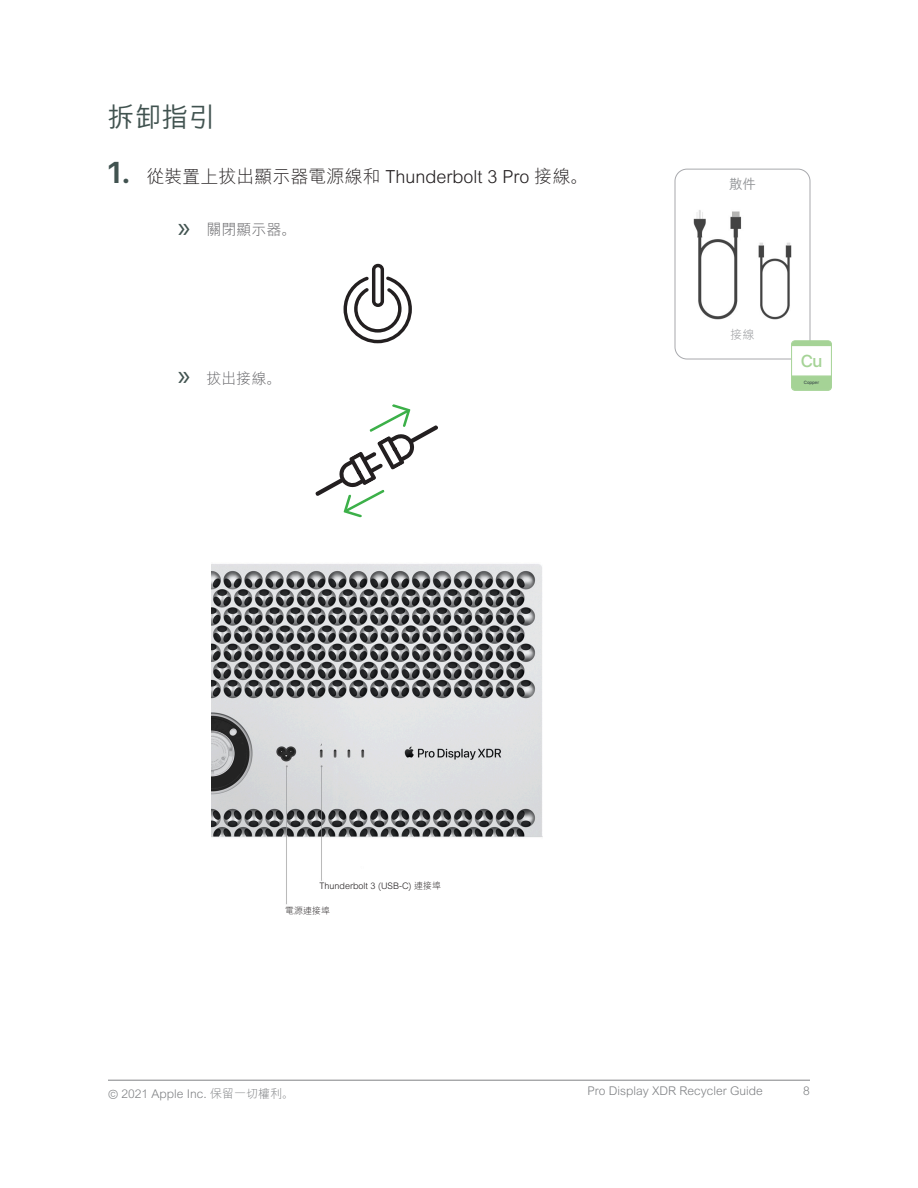
<style>
.page{position:relative;width:918px;height:1188px;background:#fff}
.page>*{position:absolute;margin:0;border:0;box-sizing:border-box;transform-origin:0 0}
.Heading_1{font:500 27px "M Hei HK";color:#415350}
.t1{font:300 18px "M Hei HK";color:#231f20}
.t2{font:500 17.25px "SF Hello";color:#a5d396}
.t3{font:300 15px "M Hei HK";color:#636366}
.Heading_3{font:500 13.5px "M Hei HK";color:#939598}
.t4{font:300 12px "M Hei HK";color:#808285}
.Fraction_description{font:300 12px "M Hei HK";color:#939598}
.t5{font:300 9px "M Hei HK";color:#231f20}
.t6{font:500 4.65px "SF Hello";letter-spacing:-.02em;color:#41524f}
.s1{font-family:"SF Hello";font-weight:600;font-size:30px;color:#415350}
.s2{font-family:"Myriad Pro";font-weight:400;font-size:30px;color:#415350}
.s3{font-family:"SF Hello"}
</style>
<div class="page">
<hr style="left:108px;top:1080px;width:702px;height:1px;background:#808285">
<svg style="left:344px;top:264px;width:68px;height:79px"></svg>
<img style="left:211px;top:564px;width:332px;height:341px">
<div style="left:675px;top:169px;width:135px;height:190px;border:1px solid #a8a9ad;border-radius:12px"></div>
<img style="left:694px;top:210px;width:97px;height:109px">
<div style="left:792px;top:346px;width:39px;height:32px;background:#fff"></div>
<svg style="left:793px;top:375px;width:37px;height:14px"></svg>
<svg style="left:791px;top:341px;width:41px;height:6px"></svg>
<div style="left:791px;top:341px;width:41px;height:50px;border:1px solid #a5d396;border-radius:3px"></div>
<svg style="left:315px;top:404px;width:123px;height:113px"></svg>
<p class="Heading_1" style="left:107px;top:98px;width:109px">拆卸指引</p>
<p class="t1" style="left:107px;top:164px;width:483px"><span class="s1">1.</span> 從裝置上拔出顯示器電源線和 Thunderbolt 3 Pro 接線。</p>
<p class="t3" style="left:178px;top:219px;width:120px"><span class="s2">»</span> 關閉顯示器。</p>
<p class="t3" style="left:178px;top:368px;width:105px"><span class="s2">»</span> 拔出接線。</p>
<p class="Heading_3" style="left:729px;top:175px;width:28px">散件</p>
<p class="Fraction_description" style="left:730px;top:326px;width:25px">接線</p>
<p class="t2" style="left:801px;top:351px;width:23px">Cu</p>
<p class="t6" style="left:804px;top:380px;width:17px">Copper</p>
<p class="t5" style="left:320px;top:879px;width:123px">Thunderbolt 3 (USB-C) 連接埠</p>
<p class="t5" style="left:285px;top:904px;width:46px">電源連接埠</p>
<p class="t4" style="left:108px;top:1085px;width:188px"><span class="s3">©</span> 2021 Apple Inc. 保留一切權利。</p>
<p class="t4" style="left:588px;top:1082px;width:177px">Pro Display XDR Recycler Guide</p>
<p class="t4" style="left:803px;top:1082px;width:8px">8</p>
</div>
